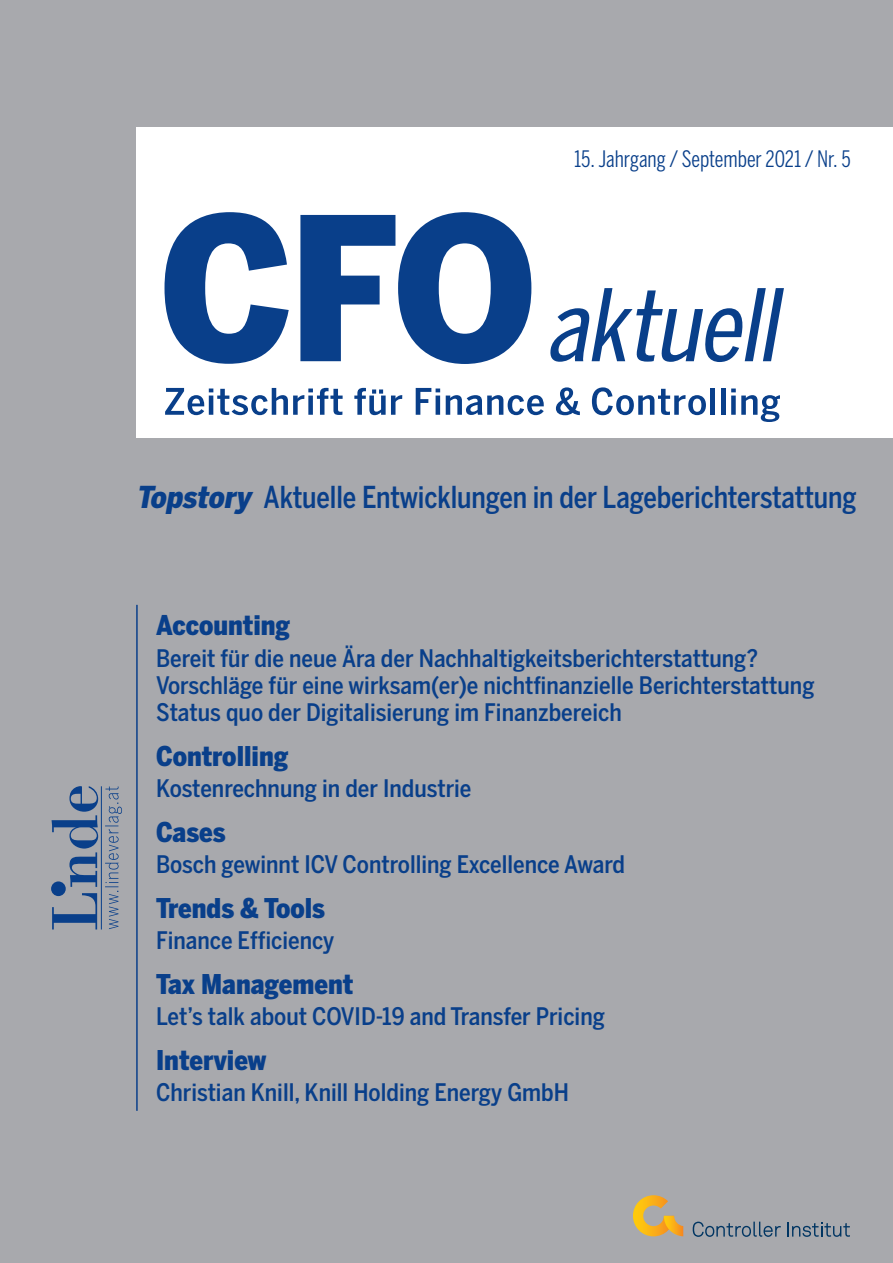
<style>
.page{position:relative;width:893px;height:1263px;background:#a8a9ad}
.page>*{position:absolute;margin:0;border:0;box-sizing:border-box;transform-origin:0 0}
.t1{font:500 30px "Benton Sans Cond";letter-spacing:-.005em;color:#093f8a;scale:.93 1}
.t2{font:900 27px "Benton Sans Cond";color:#093f8a}
.t3{font:500 24px/27px "Benton Sans Cond";color:#093f8a}
.t4{font:22.5px "Benton Sans Comp";color:#093f8a}
.s1{font-weight:900;font-style:italic}
</style>
<div class="page">
<div style="left:137px;top:128px;width:756px;height:310px;background:#fff"></div>
<svg style="left:633px;top:1195px;width:50px;height:41px"></svg>
<svg style="left:693px;top:1222px;width:88px;height:15px"></svg>
<svg style="left:787px;top:1222px;width:63px;height:15px"></svg>
<svg style="left:164px;top:212px;width:125px;height:152px"></svg>
<svg style="left:300px;top:212px;width:231px;height:152px"></svg>
<svg style="left:550px;top:288px;width:234px;height:74px"></svg>
<svg style="left:165px;top:388px;width:178px;height:27px"></svg>
<svg style="left:354px;top:388px;width:48px;height:27px"></svg>
<svg style="left:416px;top:388px;width:24px;height:27px"></svg>
<svg style="left:446px;top:395px;width:98px;height:20px"></svg>
<svg style="left:556px;top:387px;width:24px;height:28px"></svg>
<svg style="left:592px;top:387px;width:114px;height:28px"></svg>
<div style="left:710px;top:388px;width:5px;height:27px;background:#093f8a"></div>
<hr style="left:721px;top:388px;width:4px;height:27px;background:#093f8a">
<svg style="left:731px;top:389px;width:49px;height:33px"></svg>
<hr style="left:136px;top:605px;width:2px;height:506px;background:#093f8a">
<svg style="left:105px;top:786px;width:17px;height:143px"></svg>
<hr style="left:101px;top:786px;width:1px;height:144px;background:#093f8a">
<svg style="left:52px;top:893px;width:45px;height:37px"></svg>
<svg style="left:52px;top:786px;width:46px;height:101px"></svg>
<div style="left:51px;top:881px;width:15px;height:15px;background:#093f8a;border-radius:50%"></div>
<p class="t4" style="left:574px;top:146px;width:278px">15. Jahrgang / September 2021 / Nr. 5</p>
<p class="t1" style="left:136px;top:485px;width:776px"><span class="s1">Topstory</span> Aktuelle Entwicklungen in der Lageberichterstattung</p>
<p class="t2" style="left:156px;top:615px;width:136px">Accounting</p>
<p class="t3" style="left:156px;top:647px;width:660px">Bereit für die neue Ära der Nachhaltigkeitsberichterstattung?<br>Vorschläge für eine wirksam(er)e nichtfinanzielle Berichterstattung<br>Status quo der Digitalisierung im Finanzbereich</p>
<p class="t2" style="left:156px;top:745px;width:134px">Controlling</p>
<p class="t3" style="left:156px;top:777px;width:317px">Kostenrechnung in der Industrie</p>
<p class="t2" style="left:156px;top:821px;width:71px">Cases</p>
<p class="t3" style="left:156px;top:853px;width:470px">Bosch gewinnt ICV Controlling Excellence Award</p>
<p class="t2" style="left:156px;top:897px;width:171px">Trends &amp; Tools</p>
<p class="t3" style="left:156px;top:929px;width:180px">Finance Efficiency</p>
<p class="t2" style="left:156px;top:973px;width:199px">Tax Management</p>
<p class="t3" style="left:156px;top:1005px;width:450px">Let’s talk about COVID-19 and Transfer Pricing</p>
<p class="t2" style="left:156px;top:1049px;width:112px">Interview</p>
<p class="t3" style="left:156px;top:1081px;width:414px">Christian Knill, Knill Holding Energy GmbH</p>
</div>
